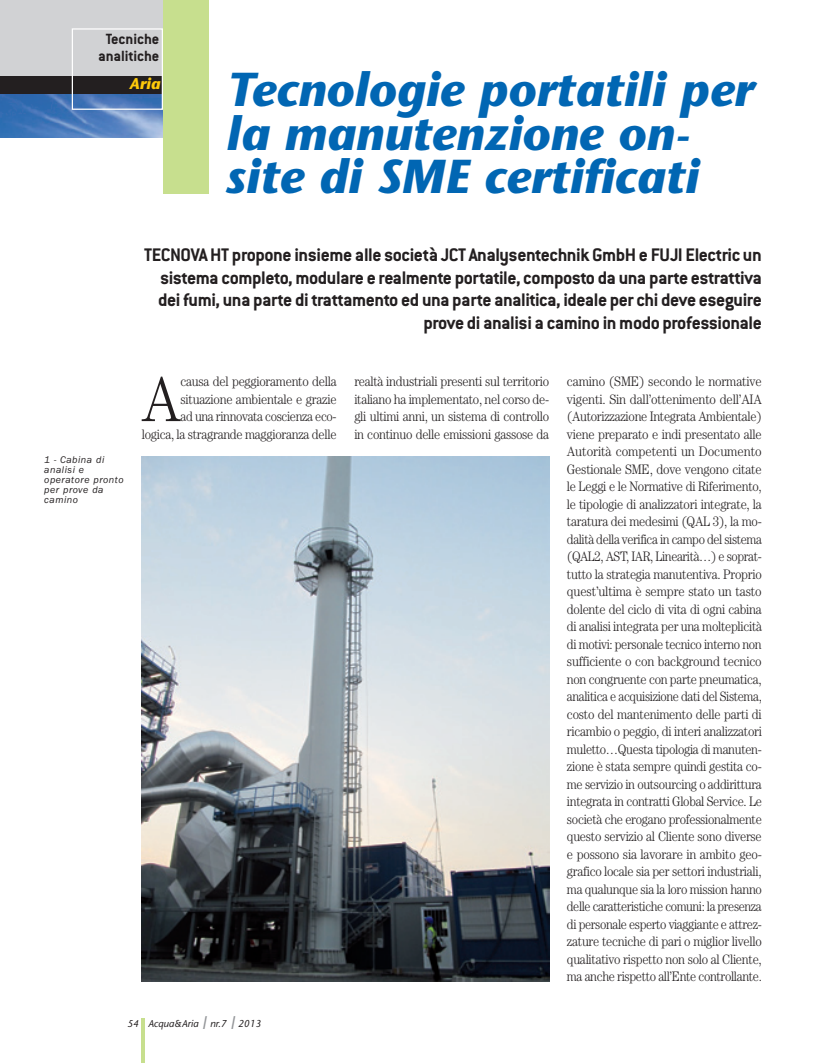
<style>
.page{position:relative;width:815px;height:1063px;background:#fff}
.page>*{position:absolute;margin:0;border:0;box-sizing:border-box;transform-origin:0 0}
.t1{font:300 64.62px "Century Std";color:#231f20;scale:.9 1}
.t2{font:italic 700 47.5px/43.8px "Stone Sans Std";color:#0166b3}
.t3{font:700 20px/22.5px "Conduit ITC";letter-spacing:-.02em;color:#231f20;text-align:right}
.t4{font:700 16.25px/16.2px "Conduit ITC";color:#231f20;text-align:center}
.t5{font:italic 700 15.62px "Stone Sans Std";color:#feca0a}
.t6{font:300 13.75px/17.5px "Century Std";letter-spacing:-.02em;color:#231f20;text-align:justify;scale:.91 1}
.t7{font:300 13.75px/17.5px "Century Std";letter-spacing:-.02em;color:#231f20;text-align:right;scale:.9 1}
.t8{font:italic 10px/10px "ITC Franklin Gothic Std";letter-spacing:.05em;color:#231f20}
.t9{font:italic 500 10px "Stone Sans Std";color:#231f20}
.s1{font-size:17.5px;color:#939598}
</style>
<div class="page">
<hr style="left:142px;top:1019px;width:3px;height:44px;background:#c7df8e">
<div style="left:0;top:0;width:163px;height:76px;background:#d1d2d4"></div>
<div style="left:0;top:76px;width:163px;height:18px;background:#231f20"></div>
<img style="left:0;top:94px;width:163px;height:43px">
<div style="left:72px;top:28px;width:91px;height:82px;border:1px solid #fff"></div>
<div style="left:163px;top:0;width:45px;height:193px;background:#c7df8e"></div>
<img style="left:142px;top:456px;width:407px;height:525px">
<p class="t4" style="left:98px;top:31px;width:63px">Tecniche analitiche</p>
<p class="t5" style="left:129px;top:75px;width:32px">Aria</p>
<h2 class="t2" style="left:226px;top:67px;width:529px">Tecnologie portatili per la manutenzione on&shy;site di sme certificati</h2>
<p class="t8" style="left:44px;top:455px;width:81px">1 - Cabina di analisi e operatore pronto per prove da camino</p>
<p class="t3" style="left:144px;top:243px;width:619px">TECNOVA HT propone insieme alle società JCT Analysentechnik GmbH e FUJI Electric un sistema completo, modulare e realmente portatile, composto da una parte estrattiva dei fumi, una parte di trattamento ed una parte analitica, ideale per chi deve eseguire prove di analisi a camino in modo professionale</p>
<p class="t7" style="left:142px;top:372px;width:218px">causa del peggioramento della situazione ambientale e grazie<br>ad una rinnovata coscienza eco-<br>logica, la stragrande maggioranza delle</p>
<p class="t7" style="left:354px;top:372px;width:218px;text-align:justify">realtà industriali presenti sul territorio italiano ha implementato, nel corso de&shy;gli ultimi anni, un sistema di controllo in continuo delle emissioni gassose da</p>
<h1 class="t1" style="left:142px;top:362px;width:45px">A</h1>
<p class="t6" style="left:567px;top:372px;width:216px">camino (SME) secondo le normative vigenti. Sin dall’ottenimento dell’AIA (Autorizzazione Integrata Ambientale) viene preparato e indi presentato alle Autorità competenti un Documento Gestionale SME, dove vengono citate le Leggi e le Normative di Riferimento, le tipologie di analizzatori integrate, la taratura dei medesimi (QAL 3), la mo&shy;dalità della verifica in campo del sistema (QAL2, AST, IAR, Linearità…) e soprat&shy;tutto la strategia manutentiva. Proprio quest’ultima è sempre stato un tasto dolente del ciclo di vita di ogni cabina di analisi integrata per una molteplicità di motivi: personale tecnico interno non sufficiente o con background tecnico non congruente con parte pneumatica, analitica e acquisizione dati del Sistema, costo del mantenimento delle parti di ricambio o peggio, di interi analizzatori muletto…Questa tipologia di manuten&shy;zione è stata sempre quindi gestita co&shy;me servizio in outsourcing o addirittura integrata in contratti Global Service. Le società che erogano professionalmente questo servizio al Cliente sono diverse e possono sia lavorare in ambito geo&shy;grafico locale sia per settori industriali, ma qualunque sia la loro mission hanno delle caratteristiche comuni: la presenza di personale esperto viaggiante e attrez&shy;zature tecniche di pari o miglior livello qualitativo rispetto non solo al Cliente, ma anche rispetto all’Ente controllante.</p>
<p class="t9" style="left:128px;top:1018px;width:135px">54 Acqua&amp;Aria <span class="s1">l</span> nr.7 <span class="s1">l</span> 2013</p>
</div>
